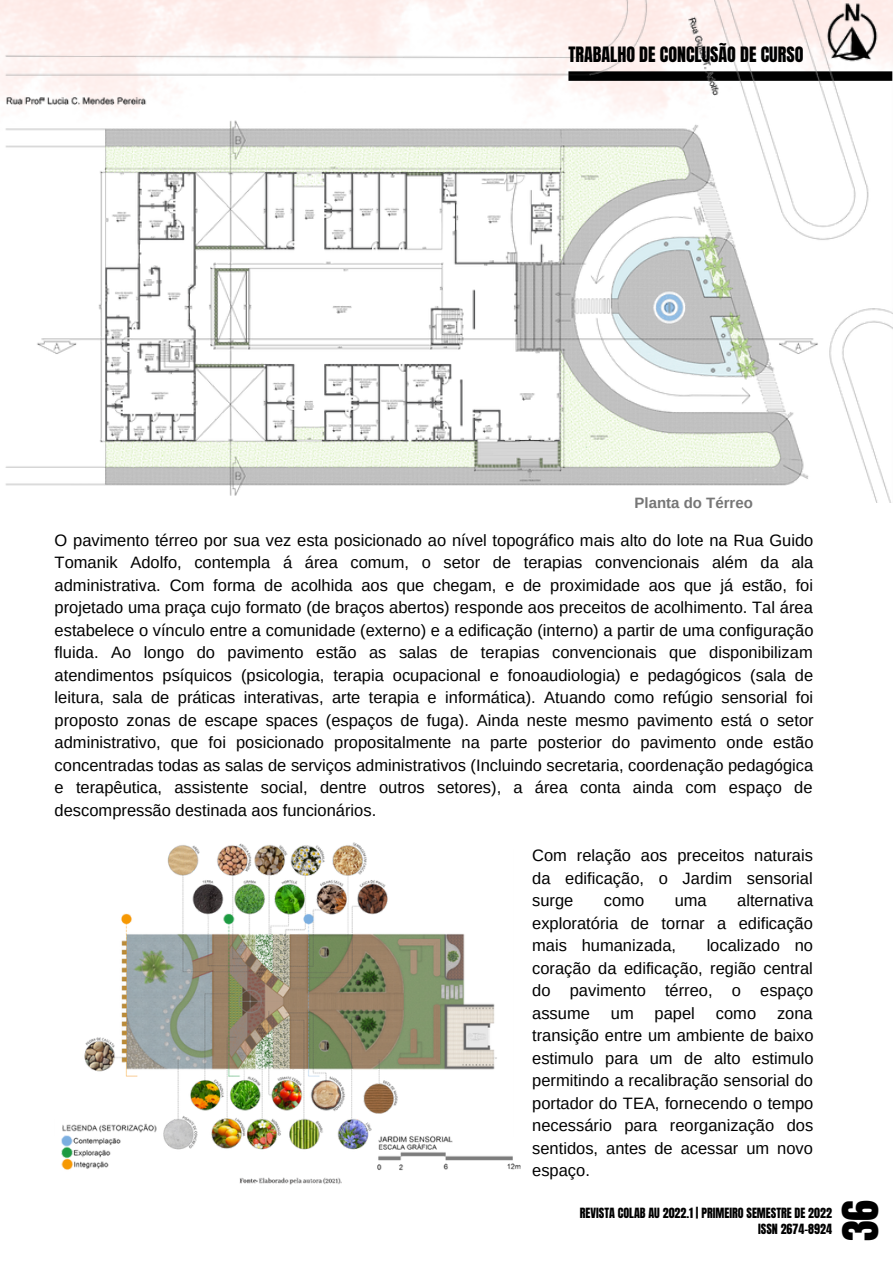
<style>
.page{position:relative;width:893px;height:1264px;background:#fff}
.page>*{position:absolute;margin:0;border:0;box-sizing:border-box;transform-origin:0 0}
.t1{font:42px "Anton";color:#000}
.t2{font:18px "Anton";color:#000}
.t3{font:16.5px/22.5px "Arimo";color:#000;text-align:justify}
.t4{font:700 15px "Arimo";color:#767676}
.t5{font:12px/16px "Anton";color:#000;text-align:right}
</style>
<div class="page">
<img style="left:0;top:0;width:892px;height:502px">
<img style="left:61px;top:842px;width:460px;height:343px">
<p class="t2" style="left:568px;top:41px;width:236px">TRABALHO DE CONCLUSÃO DE CURSO</p>
<p class="t4" style="left:634px;top:494px;width:120px">Planta do Térreo</p>
<p class="t3" style="left:55px;top:529px;width:760px">O pavimento térreo por sua vez esta posicionado ao nível topográfico mais alto do lote na Rua Guido Tomanik Adolfo, contempla á área comum, o setor de terapias convencionais além da ala administrativa. Com forma de acolhida aos que chegam, e de proximidade aos que já estão, foi projetado uma praça cujo formato (de braços abertos) responde aos preceitos de acolhimento. Tal área estabelece o vínculo entre a comunidade (externo) e a edificação (interno) a partir de uma configuração fluida. Ao longo do pavimento estão as salas de terapias convencionais que disponibilizam atendimentos psíquicos (psicologia, terapia ocupacional e fonoaudiologia) e pedagógicos (sala de leitura, sala de práticas interativas, arte terapia e informática). Atuando como refúgio sensorial foi proposto zonas de escape spaces (espaços de fuga). Ainda neste mesmo pavimento está o setor administrativo, que foi posicionado propositalmente na parte posterior do pavimento onde estão concentradas todas as salas de serviços administrativos (Incluindo secretaria, coordenação pedagógica e terapêutica, assistente social, dentre outros setores), a área conta ainda com espaço de descompressão destinada aos funcionários.</p>
<p class="t3" style="left:532px;top:844px;width:282px">Com relação aos preceitos naturais da edificação, o Jardim sensorial surge</p>
<p class="t3" style="left:532px;top:889px;width:282px;text-indent:205px">alternativa exploratória de tornar a edificação mais humanizada,</p>
<p class="t3" style="left:604px;top:889px;width:42px">como</p>
<p class="t3" style="left:674px;top:889px;width:34px">uma</p>
<p class="t3" style="left:532px;top:934px;width:282px;text-indent:174px">localizado no coração da edificação, região central do pavimento térreo, o espaço assume</p>
<p class="t3" style="left:610px;top:1001px;width:24px">um</p>
<p class="t3" style="left:654px;top:1001px;width:42px">papel</p>
<p class="t3" style="left:715px;top:1001px;width:42px">como</p>
<p class="t3" style="left:532px;top:1001px;width:283px;text-indent:245px">zona transição entre um ambiente de baixo estimulo para um de alto estimulo permitindo a recalibração sensorial do portador do TEA, fornecendo o tempo necessário para reorganização dos sentidos, antes de acessar um novo espaço.</p>
<p class="t5" style="left:580px;top:1204px;width:253px">REVISTA COLAB AU 2022.1 | PRIMEIRO SEMESTRE DE 2022<br>ISSN 2674-8924</p>
<h1 class="t1" style="left:830px;top:1241px;width:43px;rotate:-90deg">36</h1>
</div>
